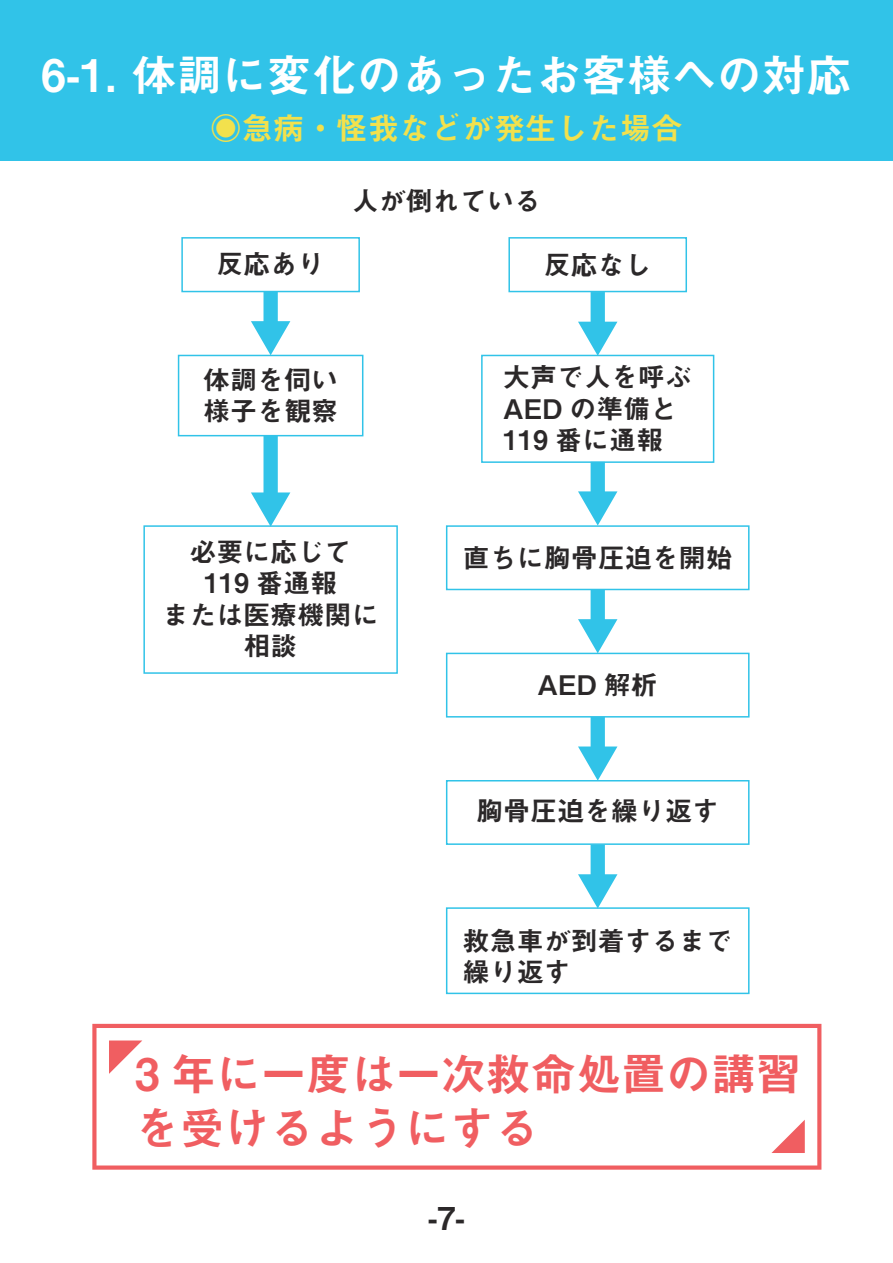
<style>
.page{position:relative;width:893px;height:1263px;background:#fff}
.page>*{position:absolute;margin:0;border:0;box-sizing:border-box;transform-origin:0 0}
.t1{font:45px/54px "Midashi Go Pr 6 N MB31";color:#f05e61}
.t2{font:45px "Midashi Go Pr 6 N MB31";color:#fff}
.t3{font:31.5px "Midashi Go Pr 6 N MB31";color:#f2e14d}
.t4{font:31.5px "Midashi Go Pr 6 N MB31";color:#2b2829}
.t5{font:27px/31.5px "Midashi Go Pr 6 N MB31";color:#2b2829}
</style>
<div class="page">
<div style="left:0;top:0;width:893px;height:161px;background:#31c3e8"></div>
<div style="left:508px;top:237px;width:179px;height:55px;border:2px solid #31c3e8"></div>
<div style="left:181px;top:237px;width:179px;height:55px;border:2px solid #31c3e8"></div>
<div style="left:178px;top:355px;width:185px;height:81px;border:2px solid #31c3e8"></div>
<div style="left:143px;top:525px;width:255px;height:149px;border:2px solid #31c3e8"></div>
<div style="left:481px;top:355px;width:233px;height:108px;border:2px solid #31c3e8"></div>
<div style="left:446px;top:525px;width:303px;height:65px;border:2px solid #31c3e8"></div>
<div style="left:446px;top:653px;width:303px;height:64px;border:2px solid #31c3e8"></div>
<div style="left:446px;top:780px;width:303px;height:65px;border:2px solid #31c3e8"></div>
<div style="left:446px;top:907px;width:303px;height:87px;border:2px solid #31c3e8"></div>
<svg style="left:578px;top:292px;width:39px;height:64px"></svg>
<svg style="left:251px;top:292px;width:39px;height:63px"></svg>
<svg style="left:251px;top:436px;width:39px;height:91px"></svg>
<svg style="left:578px;top:462px;width:39px;height:64px"></svg>
<svg style="left:578px;top:589px;width:39px;height:64px"></svg>
<svg style="left:578px;top:717px;width:39px;height:64px"></svg>
<svg style="left:578px;top:845px;width:39px;height:63px"></svg>
<svg style="left:92px;top:1024px;width:729px;height:146px"></svg>
<svg style="left:109px;top:1040px;width:33px;height:34px"></svg>
<svg style="left:771px;top:1120px;width:34px;height:33px"></svg>
<h1 class="t2" style="left:41px;top:39px;width:812px">6-1. 体調に変化のあったお客様への対応</h1>
<p class="t3" style="left:210px;top:103px;width:474px">◉急病・怪我などが発生した場合</p>
<p class="t5" style="left:217px;top:246px;width:109px">反応あり</p>
<p class="t5" style="left:352px;top:184px;width:190px">人が倒れている</p>
<p class="t5" style="left:544px;top:248px;width:109px">反応なし</p>
<p class="t5" style="left:203px;top:363px;width:136px">体調を伺い様子を観察</p>
<p class="t5" style="left:503px;top:360px;width:190px">大声で人を呼ぶ<br>AED の準備と<br>119 番に通報</p>
<p class="t5" style="left:163px;top:535px;width:218px;text-align:center">必要に応じて<br>119 番通報<br>または医療機関に相談</p>
<p class="t5" style="left:463px;top:541px;width:271px">直ちに胸骨圧迫を開始</p>
<p class="t5" style="left:538px;top:668px;width:122px">AED 解析</p>
<p class="t5" style="left:476px;top:793px;width:244px">胸骨圧迫を繰り返す</p>
<p class="t5" style="left:463px;top:924px;width:271px">救急車が到着するまで繰り返す</p>
<h1 class="t1" style="left:135px;top:1045px;width:668px">3 年に一度は一次救命処置の講習を受けるようにする</h1>
<p class="t4" style="left:428px;top:1193px;width:39px">-7-</p>
</div>
